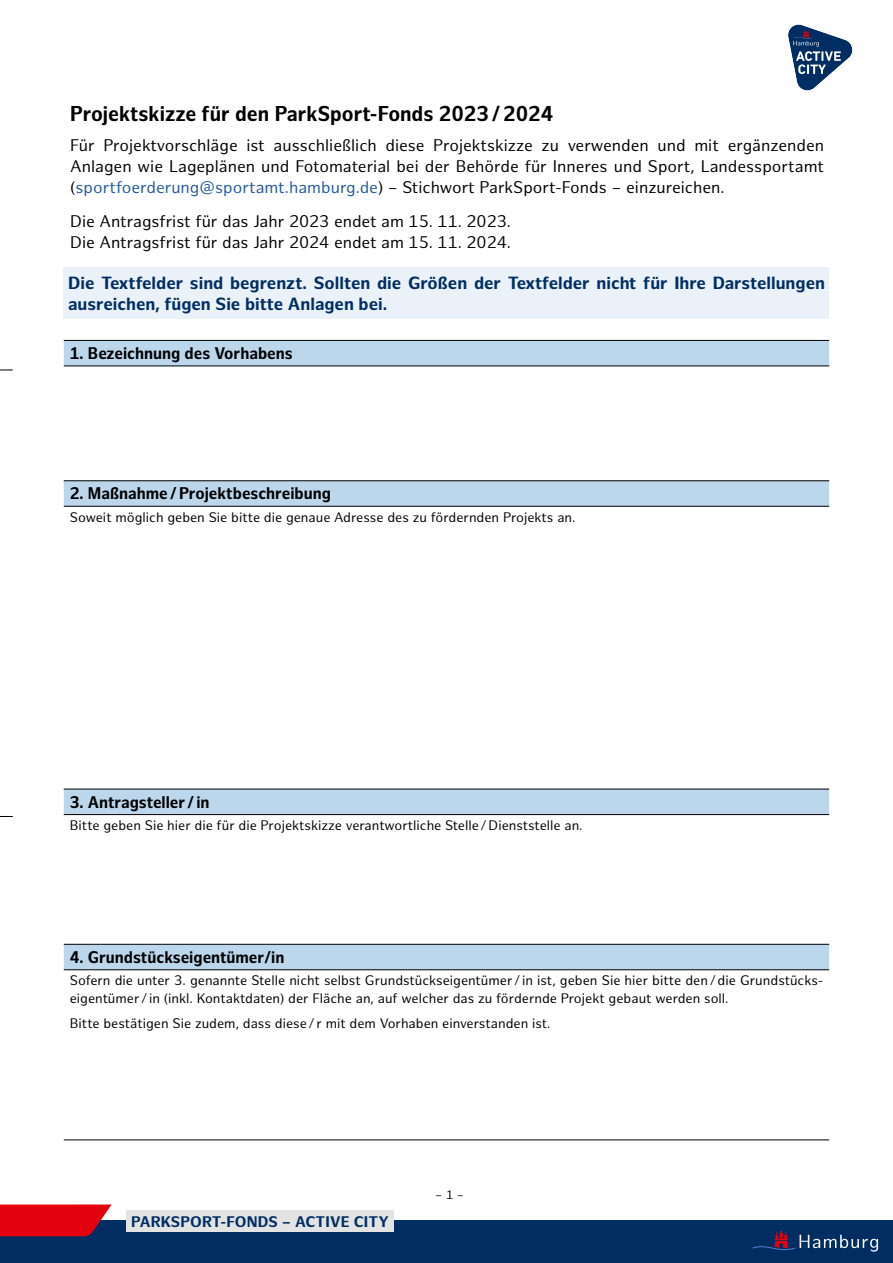
<style>
.page{position:relative;width:893px;height:1263px;background:#fff}
.page>*{position:absolute;margin:0;border:0;box-sizing:border-box;transform-origin:0 0}
.Überschrift{font:700 21px "Hamburg Sans";color:#000;scale:.95 1}
.t1{font:700 17.25px/21px "Hamburg Sans";color:#002e63}
.Fließtext{font:16.5px/21px "Hamburg Sans";color:#000;text-align:justify}
.Oberpunkte{font:700 16.5px "Hamburg Sans";color:#000;scale:.95 1}
.t2{font:700 15px "Hamburg Sans";letter-spacing:.01em;color:#002e63}
.Fließtext-2{font:13.5px/18px "Hamburg Sans";color:#000}
.t3{font:12px "Hamburg Sans";color:#000}
.s1{color:#245a9c}
</style>
<div class="page">
<div style="left:0;top:1220px;width:893px;height:43px;background:#002e63"></div>
<div style="left:126px;top:1210px;width:268px;height:22px;background:#e3e3e3"></div>
<svg style="left:0;top:1204px;width:112px;height:32px;background:#d30e1f"></svg>
<svg style="left:788px;top:24px;width:65px;height:67px"></svg>
<svg style="left:0;top:370px;width:13px;height:1px"></svg>
<svg style="left:0;top:816px;width:13px;height:1px"></svg>
<svg style="left:752px;top:1230px;width:126px;height:21px"></svg>
<div style="left:64px;top:268px;width:765px;height:51px;background:#eaf1f9"></div>
<svg style="left:64px;top:341px;width:765px;height:628px"></svg>
<hr style="left:64px;top:340px;width:765px;height:1px;background:#000">
<hr style="left:64px;top:366px;width:765px;height:1px;background:#000">
<hr style="left:64px;top:480px;width:765px;height:1px;background:#000">
<hr style="left:64px;top:506px;width:765px;height:1px;background:#000">
<hr style="left:64px;top:789px;width:765px;height:1px;background:#000">
<hr style="left:64px;top:814px;width:765px;height:1px;background:#000">
<hr style="left:64px;top:944px;width:765px;height:1px;background:#000">
<hr style="left:64px;top:969px;width:765px;height:1px;background:#000">
<hr style="left:64px;top:1139px;width:765px;height:1px;background:#000">
<h1 class="Überschrift" style="left:70px;top:102px;width:510px">Projektskizze für den ParkSport-Fonds 2023/2024</h1>
<p class="Fließtext" style="left:70px;top:135px;width:755px">Für Projektvorschläge ist ausschließlich diese Projektskizze zu verwenden und mit ergänzenden Anlagen wie Lageplänen und Fotomaterial bei der Behörde für Inneres und Sport, Landessportamt (<span class="s1">sportfoerderung@sportamt.hamburg.de</span>) – Stichwort ParkSport-Fonds – einzureichen.</p>
<p class="Fließtext" style="left:70px;top:211px;width:442px">Die Antragsfrist für das Jahr 2023 endet am 15. 11. 2023.</p>
<p class="Fließtext" style="left:70px;top:232px;width:442px">Die Antragsfrist für das Jahr 2024 endet am 15. 11. 2024.</p>
<p class="t1" style="left:68px;top:273px;width:758px">Die Textfelder sind begrenzt. Sollten die Größen der Textfelder nicht für Ihre Darstellungen ausreichen, fügen Sie bitte Anlagen bei.</p>
<h2 class="Oberpunkte" style="left:70px;top:344px;width:236px">1. Bezeichnung des Vorhabens</h2>
<h2 class="Oberpunkte" style="left:70px;top:484px;width:276px">2. Maßnahme/Projektbeschreibung</h2>
<p class="Fließtext-2" style="left:70px;top:509px;width:507px">Soweit möglich geben Sie bitte die genaue Adresse des zu fördernden Projekts an.</p>
<h2 class="Oberpunkte" style="left:70px;top:792px;width:149px">3. Antragsteller / in</h2>
<p class="Fließtext-2" style="left:70px;top:817px;width:514px">Bitte geben Sie hier die für die Projektskizze verantwortliche Stelle/Dienststelle an.</p>
<h2 class="Oberpunkte" style="left:70px;top:947px;width:228px">4. Grundstückseigentümer/in</h2>
<p class="Fließtext-2" style="left:70px;top:972px;width:755px">Sofern die unter 3. genannte Stelle nicht selbst Grundstückseigentümer / in ist, geben Sie hier bitte den/die Grundstücks&shy;eigentümer / in (inkl. Kontaktdaten) der Fläche an, auf welcher das zu fördernde Projekt gebaut werden soll.</p>
<p class="Fließtext-2" style="left:70px;top:1014px;width:482px">Bitte bestätigen Sie zudem, dass diese/ r mit dem Vorhaben einverstanden ist.</p>
<p class="t2" style="left:131px;top:1213px;width:259px">PARKSPORT-FONDS – ACTIVE CITY</p>
<p class="t3" style="left:435px;top:1188px;width:30px">– 1 –</p>
</div>
